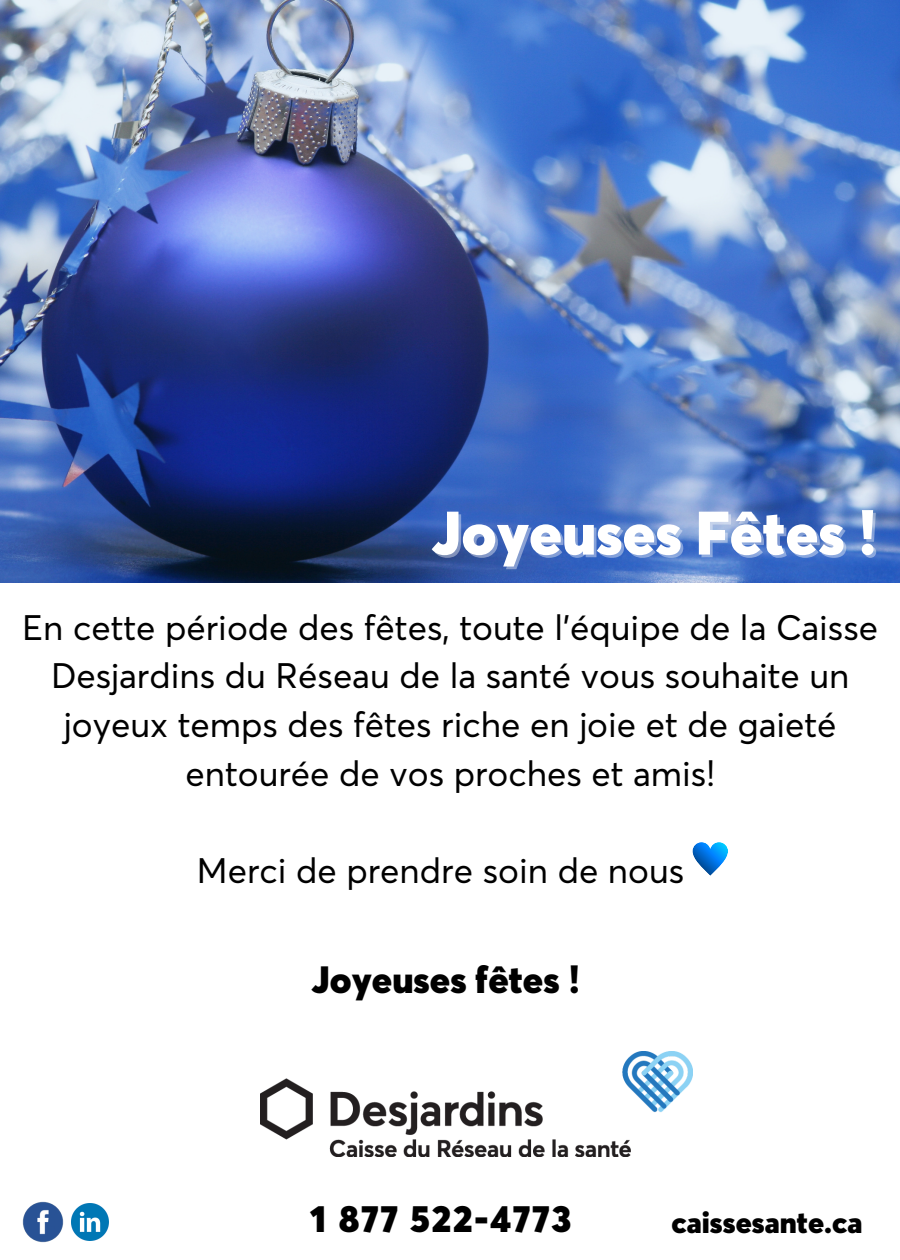
<style>
.page{position:relative;width:900px;height:1260px;background:#fff}
.page>*{position:absolute;margin:0;border:0;box-sizing:border-box;transform-origin:0 0}
.t1{font:900 60.5px "Averta";color:#fff}
.t2{font:900 37.5px "Averta";color:#000}
.t3{font:900 37.5px "Averta";letter-spacing:.05em;color:#000}
.t4{font:35px/48.8px "Averta";color:#000;text-align:center}
.t5{font:900 29.5px "Averta";color:#000}
</style>
<div class="page">
<img style="left:261px;top:1051px;width:431px;height:105px">
<img style="left:0;top:0;width:900px;height:583px">
<img style="left:22px;top:1201px;width:42px;height:42px">
<img style="left:71px;top:1203px;width:38px;height:38px">
<svg style="left:692px;top:842px;width:36px;height:34px"></svg>
<p class="t1" style="left:432px;top:495px;width:447px">Joyeuses Fêtes !</p>
<p class="t4" style="left:22px;top:603px;width:857px">En cette période des fêtes, toute l’équipe de la Caisse Desjardins du Réseau de la santé vous souhaite un joyeux temps des fêtes riche en joie et de gaieté entourée de vos proches et amis!</p>
<p class="t4" style="left:197px;top:846px;width:489px">Merci de prendre soin de nous</p>
<p class="t2" style="left:311px;top:956px;width:270px">Joyeuses fêtes !</p>
<p class="t3" style="left:310px;top:1195px;width:262px">1 877 522-4773</p>
<p class="t5" style="left:671px;top:1205px;width:192px">caissesante.ca</p>
</div>
